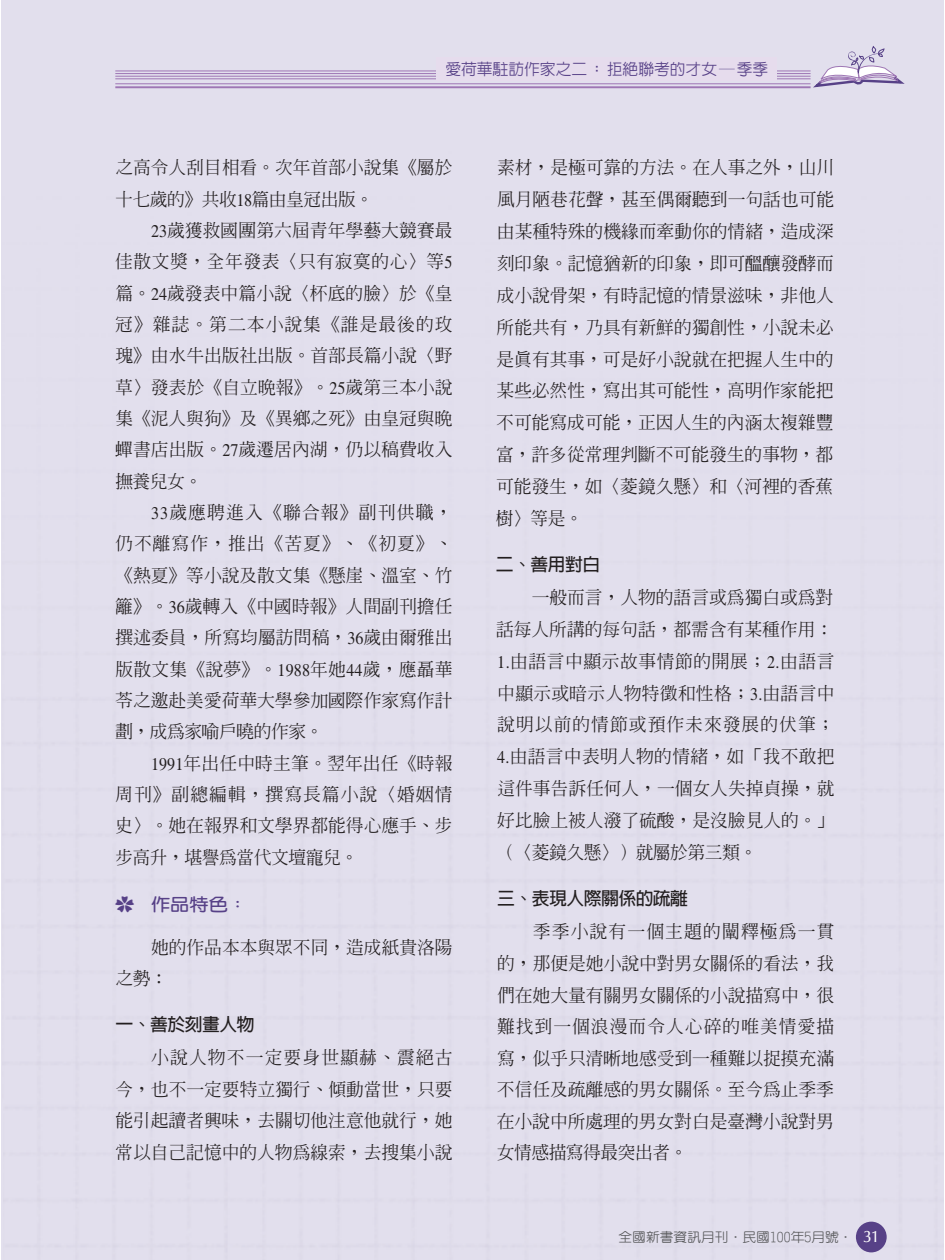
<style>
.page{position:relative;width:945px;height:1260px;background:#fff}
.page>*{position:absolute;margin:0;border:0;box-sizing:border-box;transform-origin:0 0}
.t1{font:17.85px/31.3px "AR Ming B5 Medium E Ten B5 H";letter-spacing:-.005em;color:#231f20;text-align:justify}
.t2{font:17.85px "AR Hei B5 Bold E Ten B5 H";letter-spacing:-.03em;color:#231f20}
.t3{font:17.32px "AR Yuan B5 Bold E Ten B5 H";color:#574187;scale:1.11 1}
.t4{font:15.75px "AR New Hei B5 Medium E Ten B5 H";color:#574187}
.t5{font:13.12px "AR Yuan B5 Medium E Ten B5 H";color:#58595b;scale:1.05 1}
.s1{font-family:"Times"}
.s2{font-family:"Koz Go Pro Extra Light 90 msp RKSJ H"}
.s3{font-family:"CG Omega";font-size:16.62px;color:#fff}
</style>
<div class="page">
<div style="left:1px;top:0;width:943px;height:1260px;background:#e2dfed"></div>
<hr style="left:115px;top:71px;width:696px;height:1px;background:#9e76b4">
<hr style="left:115px;top:73px;width:696px;height:1px;background:#9e76b4">
<hr style="left:115px;top:76px;width:696px;height:1px;background:#9e76b4">
<hr style="left:115px;top:79px;width:696px;height:1px;background:#9e76b4">
<hr style="left:115px;top:83px;width:696px;height:1px;background:#9e76b4">
<hr style="left:115px;top:86px;width:696px;height:2px;background:#9e76b4">
<svg style="left:809px;top:46px;width:99px;height:43px;background:#d3cbe1"></svg>
<div style="left:436px;top:57px;width:340px;height:24px;background:#e6dced"></div>
<p class="t4" style="left:445px;top:64px;width:324px">愛荷華駐訪作家之二：拒絕聯考的才女─季季</p>
<p class="t1" style="left:115px;top:154px;width:339px">之高令人刮目相看。次年首部小說集《屬於十七歲的》共收<span class="s1">18</span>篇由皇冠出版。</p>
<p class="t1" style="left:115px;top:217px;width:339px;text-indent:36px"><span class="s1">23</span>歲獲救國團第六屆青年學藝大競賽最佳散文獎，全年發表〈只有寂寞的心〉等<span class="s1">5</span>篇。<span class="s1">24</span>歲發表中篇小說〈杯底的臉〉於《皇冠》雜誌。第二本小說集《誰是最後的玫瑰》由水牛出版社出版。首部長篇小說〈野草〉發表於《自立晚報》。<span class="s1">25</span>歲第三本小說集《泥人與狗》及《異鄉之死》由皇冠與晚蟬書店出版。<span class="s1">27</span>歲遷居內湖，仍以稿費收入撫養兒女。</p>
<p class="t1" style="left:115px;top:499px;width:339px;text-indent:36px"><span class="s1">33</span>歲應聘進入《聯合報》副刊供職，仍不離寫作，推出《苦夏》、《初夏》、《熱夏》等小說及散文集《懸崖、溫室、竹籬》。<span class="s1">36</span>歲轉入《中國時報》人間副刊擔任撰述委員，所寫均屬訪問稿，<span class="s1">36</span>歲由爾雅出版散文集《說夢》。<span class="s1">1988</span>年她<span class="s1">44</span>歲，應聶華苓之邀赴美愛荷華大學參加國際作家寫作計劃，成為家喻戶曉的作家。</p>
<p class="t1" style="left:115px;top:750px;width:339px;text-indent:36px"><span class="s1">1991</span>年出任中時主筆。翌年出任《時報周刊》副總編輯，撰寫長篇小說〈婚姻情史〉。她在報界和文學界都能得心應手、步步高升，堪譽為當代文壇寵兒。</p>
<p class="t3" style="left:115px;top:898px;width:120px"><span class="s2">✿</span> 作品特色：</p>
<p class="t1" style="left:115px;top:934px;width:339px;text-indent:36px">她的作品本本與眾不同，造成紙貴洛陽之勢：</p>
<p class="t2" style="left:115px;top:1017px;width:141px">一、善於刻畫人物</p>
<p class="t1" style="left:115px;top:1044px;width:339px;text-indent:36px">小說人物不一定要身世顯赫、震絕古今，也不一定要特立獨行、傾動當世，只要能引起讀者興味，去關切他注意他就行，她常以自己記憶中的人物為線索，去搜集小說</p>
<p class="t1" style="left:496px;top:154px;width:340px;line-height:31.8px">素材，是極可靠的方法。在人事之外，山川風月陋巷花聲，甚至偶爾聽到一句話也可能由某種特殊的機緣而牽動你的情緒，造成深刻印象。記憶猶新的印象，即可醞釀發酵而成小說骨架，有時記憶的情景滋味，非他人所能共有，乃具有新鮮的獨創性，小說未必是真有其事，可是好小說就在把握人生中的某些必然性，寫出其可能性，高明作家能把不可能寫成可能，正因人生的內涵太複雜豐富，許多從常理判斷不可能發生的事物，都可能發生，如〈菱鏡久懸〉和〈河裡的香蕉樹〉等是。</p>
<p class="t2" style="left:496px;top:557px;width:106px">二、善用對白</p>
<p class="t1" style="left:496px;top:584px;width:340px;line-height:31.8px;text-indent:36px">一般而言，人物的語言或為獨白或為對話每人所講的每句話，都需含有某種作用：<span class="s1">1.</span>由語言中顯示故事情節的開展；<span class="s1">2.</span>由語言中顯示或暗示人物特徵和性格；<span class="s1">3.</span>由語言中說明以前的情節或預作未來發展的伏筆；<span class="s1">4.</span>由語言中表明人物的情緒，如「我不敢把這件事告訴任何人，一個女人失掉貞操，就好比臉上被人潑了硫酸，是沒臉見人的。」（〈菱鏡久懸〉）就屬於第三類。</p>
<p class="t2" style="left:497px;top:891px;width:192px">三、表現人際關係的疏離</p>
<p class="t1" style="left:497px;top:918px;width:339px;text-indent:36px">季季小說有一個主題的闡釋極為一貫的，那便是她小說中對男女關係的看法，我們在她大量有關男女關係的小說描寫中，很難找到一個浪漫而令人心碎的唯美情愛描寫，似乎只清晰地感受到一種難以捉摸充滿不信任及疏離感的男女關係。至今為止季季在小說中所處理的男女對白是臺灣小說對男女情感描寫得最突出者。</p>
<p class="t5" style="left:618px;top:1232px;width:250px">全國新書資訊月刊．民國100年5月號． <span class="s3">31</span></p>
</div>
